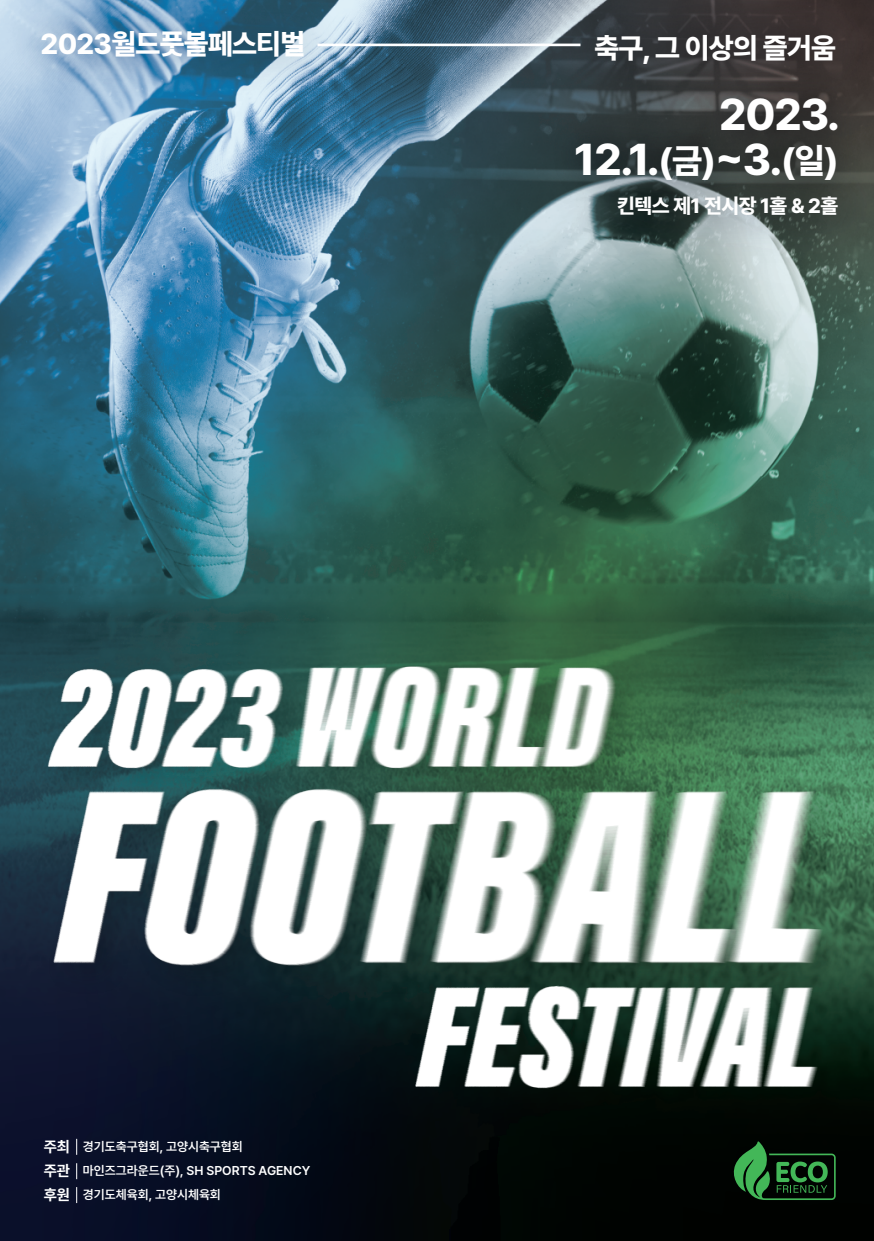
<style>
.page{position:relative;width:874px;height:1241px;background:#fff}
.page>*{position:absolute;margin:0;border:0;box-sizing:border-box;transform-origin:0 0}
.t1{font:800 44.27px/44.3px "Pretendard";letter-spacing:-.025em;color:#fff;text-align:right}
.t2{font:800 28.7px "Pretendard";letter-spacing:-.025em;color:#fff}
.t3{font:800 20.65px "Pretendard";letter-spacing:-.025em;color:#fff}
.t4{font:700 15.22px "Pretendard";color:#fff}
.t5{font:600 12.78px "Pretendard";color:#fff}
.s1{font-size:35px}
.s2{font-weight:700;font-size:15.22px}
</style>
<div class="page">
<img style="left:0;top:136px;width:873px;height:1104px">
<img style="left:0;top:0;width:437px;height:136px">
<img style="left:437px;top:0;width:436px;height:51px">
<hr style="left:317px;top:44px;width:263px;height:2px;background:#fff">
<img style="left:482px;top:225px;width:391px;height:89px">
<img style="left:362px;top:51px;width:511px;height:174px">
<img style="left:0;top:603px;width:873px;height:546px">
<svg style="left:730px;top:1140px;width:105px;height:59px;background:#16401e"></svg>
<svg style="left:76px;top:1162px;width:1px;height:16px"></svg>
<svg style="left:76px;top:1186px;width:1px;height:16px"></svg>
<svg style="left:76px;top:1138px;width:1px;height:16px"></svg>
<h2 class="t2" style="left:41px;top:23px;width:266px">2023월드풋볼페스티벌</h2>
<h2 class="t2" style="left:594px;top:27px;width:243px">축구, 그 이상의 즐거움</h2>
<h1 class="t1" style="left:574px;top:91px;width:267px">2023.<br>12.1.<span class="s1">(금)</span>~3.<span class="s1">(일)</span></h1>
<h3 class="t3" style="left:617px;top:191px;width:222px">킨텍스 제1 전시장 1홀 &amp; 2홀</h3>
<p class="t4" style="left:44px;top:1135px;width:28px">주최</p>
<p class="t5" style="left:44px;top:1185px;width:179px"><span class="s2">후원</span> 경기도체육회, 고양시체육회</p>
<p class="t5" style="left:83px;top:1136px;width:161px">경기도축구협회, 고양시축구협회</p>
<p class="t4" style="left:44px;top:1159px;width:28px">주관</p>
<p class="t5" style="left:83px;top:1161px;width:229px">마인즈그라운드(주), SH SPORTS AGENCY</p>
</div>
